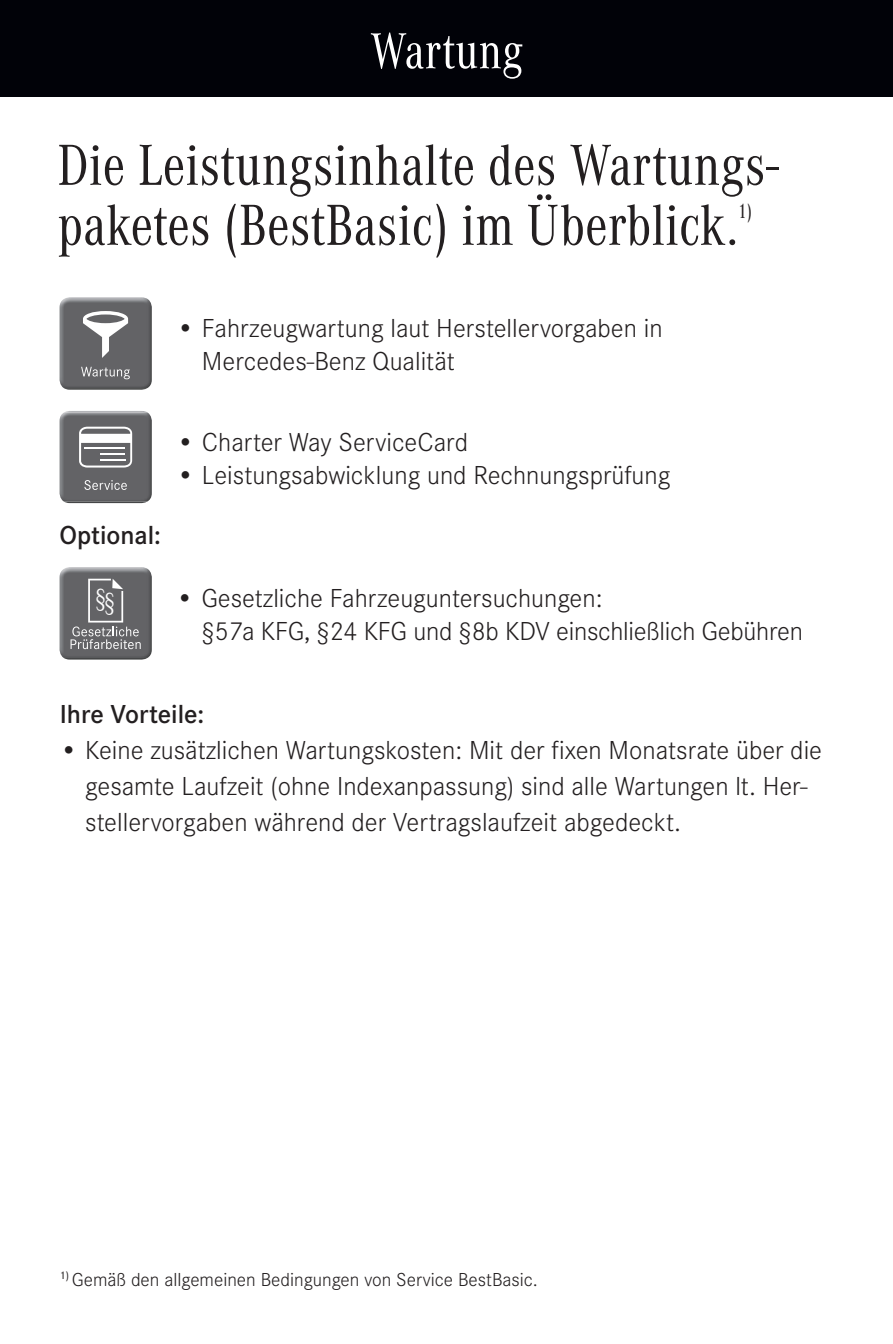
<style>
.page{position:relative;width:893px;height:1344px;background:#fff}
.page>*{position:absolute;margin:0;border:0;box-sizing:border-box;transform-origin:0 0}
.t1{font:60px/60px "Corporate A Con";color:#231f20}
.t2{font:52.5px "Corporate A Con";color:#fff}
.t3{font:27.3px "Corporate A Con";color:#fff}
.t4{font:300 27px/36px "Corporate S";color:#231f20}
.t5{font:600 27px "Corporate S";color:#231f20}
.t6{font:21px "Corporate A Con";color:#231f20}
.t7{font:300 19.5px "Corporate S";color:#231f20}
</style>
<div class="page">
<div style="left:0;top:0;width:893px;height:97px;background:#010208"></div>
<img style="left:65px;top:411px;width:82px;height:1px">
<img style="left:64px;top:501px;width:83px;height:2px">
<img style="left:60px;top:412px;width:92px;height:89px">
<svg style="left:79px;top:427px;width:53px;height:40px"></svg>
<hr style="left:85px;top:447px;width:40px;height:2px;background:#fff">
<hr style="left:100px;top:459px;width:25px;height:2px;background:#fff">
<hr style="left:100px;top:453px;width:25px;height:2px;background:#fff">
<svg style="left:84px;top:480px;width:43px;height:10px"></svg>
<img style="left:64px;top:297px;width:84px;height:2px">
<img style="left:64px;top:388px;width:83px;height:2px">
<img style="left:60px;top:299px;width:92px;height:89px">
<svg style="left:83px;top:311px;width:45px;height:47px"></svg>
<svg style="left:81px;top:367px;width:49px;height:12px"></svg>
<img style="left:64px;top:567px;width:84px;height:2px">
<img style="left:64px;top:658px;width:83px;height:1px">
<img style="left:60px;top:569px;width:92px;height:89px">
<svg style="left:71px;top:579px;width:70px;height:70px;background:#777779"></svg>
<h2 class="t2" style="left:370px;top:22px;width:155px">Wartung</h2>
<h1 class="t1" style="left:58px;top:136px;width:722px">Die Leistungsinhalte des Wartungs&shy;paketes (BestBasic) im Überblick.</h1>
<p class="t6" style="left:738px;top:199px;width:16px">1)</p>
<p class="t4" style="left:202px;top:312px;width:462px;line-height:33px;text-indent:-26px">• Fahrzeugwartung laut Herstellervorgaben in<br>Mercedes-Benz Qualität</p>
<p class="t5" style="left:60px;top:520px;width:103px">Optional:</p>
<p class="t3" style="left:95px;top:585px;width:22px">§§</p>
<p class="t4" style="left:176px;top:424px;width:293px">• Charter Way ServiceCard</p>
<p class="t4" style="left:176px;top:457px;width:495px">• Leistungsabwicklung und Rechnungsprüfung</p>
<p class="t4" style="left:201px;top:582px;width:603px;line-height:33px;text-indent:-26px">• Gesetzliche Fahrzeuguntersuchungen:<br>§57a KFG, §24 KFG und §8b KDV einschließlich Gebühren</p>
<p class="t5" style="left:60px;top:698px;width:146px">Ihre Vorteile:</p>
<p class="t4" style="left:85px;top:732px;width:738px;text-indent:-26px">• Keine zusätzlichen Wartungskosten: Mit der fixen Monatsrate über die gesamte Laufzeit (ohne Indexanpassung) sind alle Wartungen lt. Her&shy;stellervorgaben während der Vertragslaufzeit abgedeckt.</p>
<p class="t7" style="left:60px;top:1268px;width:480px"><sup>1)</sup> Gemäß den allgemeinen Bedingungen von Service BestBasic.</p>
</div>
